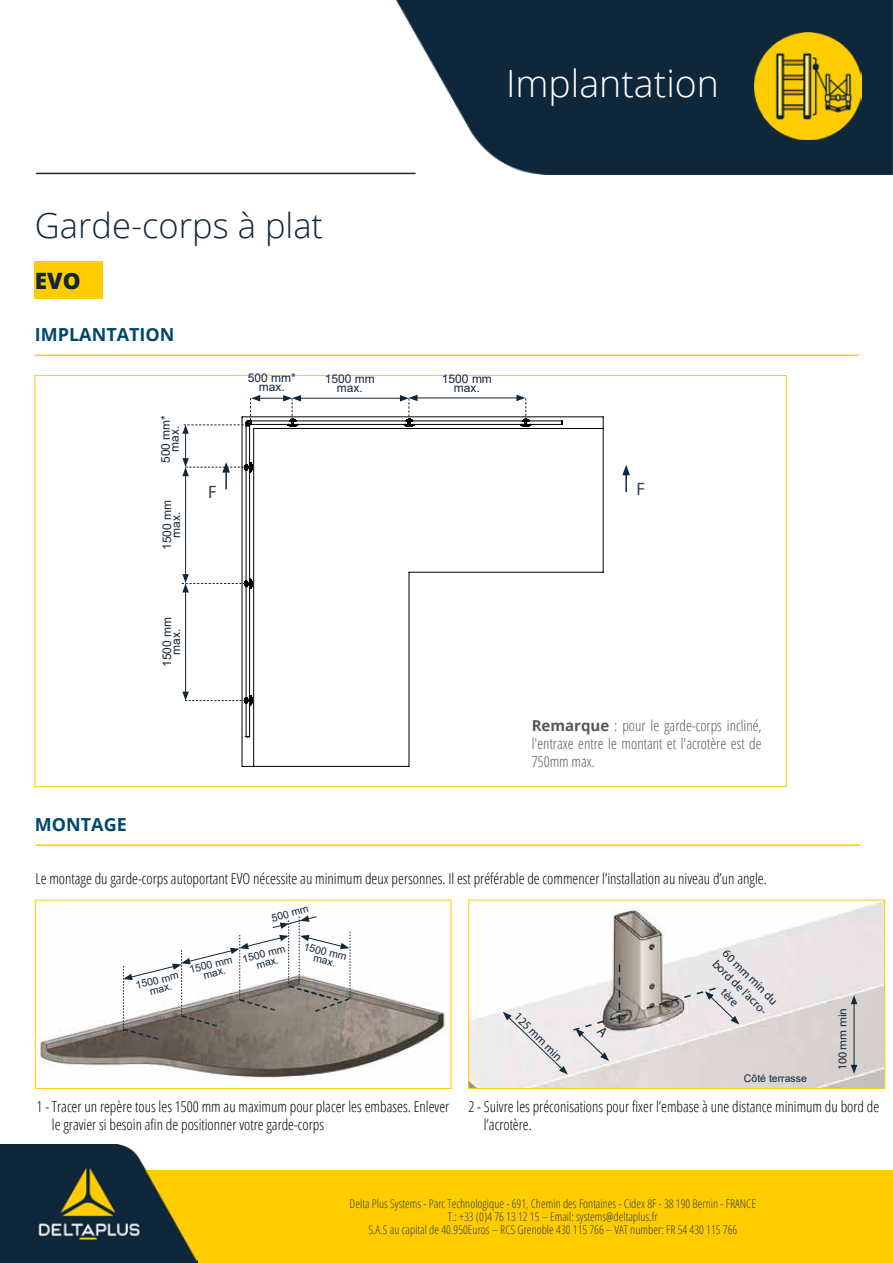
<style>
.page{position:relative;width:893px;height:1263px;background:#fff}
.page>*{position:absolute;margin:0;border:0;box-sizing:border-box;transform-origin:0 0}
.t1{font:300 37.5px "Open Sans";color:#fff}
.t2{font:300 34.5px "Open Sans";color:#11273a}
.t3{font:800 22.5px "Open Sans";color:#11273a}
.t4{font:700 18px "Open Sans";color:#00486b}
.t5{font:18px "Myriad Pro";color:#354054}
.t6{font:300 condensed 15px/18px "Open Sans";color:#000}
.t7{font:300 condensed 15px/18px "Open Sans";color:#575756;text-align:justify}
.t8{font:300 condensed 12px/13px "Open Sans";color:#354054;text-align:center}
.t9{font:12px/9px "Arial";color:#11273a;text-align:center}
.t10{font:12px/14.4px "Myriad Pro";letter-spacing:-.005em;color:#11273a;text-align:center}
.t11{font:10.5px/9px "Arial";color:#11273a;text-align:center}
.s1{font-weight:700;font-stretch:normal}
</style>
<div class="page">
<img style="left:296px;top:0;width:597px;height:174px">
<div style="left:423px;top:0;width:393px;height:137px;background:#0f273a"></div>
<hr style="left:36px;top:173px;width:380px;height:1px;background:#11273a">
<img style="left:0;top:1145px;width:146px;height:25px">
<img style="left:755px;top:33px;width:106px;height:106px">
<svg style="left:0;top:1170px;width:893px;height:93px;background:#d5af0b"></svg>
<div style="left:35px;top:261px;width:68px;height:38px;background:#fc0"></div>
<svg style="left:242px;top:416px;width:362px;height:351px"></svg>
<svg style="left:622px;top:465px;width:8px;height:27px"></svg>
<hr style="left:185px;top:590px;width:1px;height:104px;background:#11273a">
<svg style="left:182px;top:692px;width:63px;height:9px"></svg>
<hr style="left:299px;top:398px;width:103px;height:1px;background:#11273a">
<hr style="left:415px;top:398px;width:104px;height:1px;background:#11273a">
<svg style="left:400px;top:395px;width:17px;height:26px"></svg>
<svg style="left:516px;top:395px;width:10px;height:25px"></svg>
<hr style="left:185px;top:431px;width:1px;height:30px;background:#11273a">
<svg style="left:182px;top:395px;width:119px;height:39px"></svg>
<hr style="left:185px;top:474px;width:1px;height:103px;background:#11273a">
<svg style="left:182px;top:574px;width:63px;height:18px"></svg>
<svg style="left:182px;top:458px;width:69px;height:31px"></svg>
<img style="left:40px;top:988px;width:407px;height:91px">
<div style="left:35px;top:900px;width:416px;height:189px;border:1px solid #fc0"></div>
<svg style="left:122px;top:915px;width:229px;height:126px"></svg>
<hr style="left:35px;top:355px;width:824px;height:1px;background:#fc0">
<hr style="left:36px;top:844px;width:824px;height:2px;background:#fc0">
<img style="left:470px;top:902px;width:413px;height:185px">
<div style="left:468px;top:900px;width:417px;height:189px;border:1px solid #fc0"></div>
<hr style="left:854px;top:1002px;width:1px;height:65px;background:#11273a">
<svg style="left:851px;top:995px;width:6px;height:9px"></svg>
<svg style="left:851px;top:1065px;width:6px;height:9px"></svg>
<svg style="left:645px;top:986px;width:94px;height:38px;background:#cbc8c7"></svg>
<svg style="left:503px;top:965px;width:126px;height:109px"></svg>
<h1 class="t1" style="left:506px;top:58px;width:214px">Implantation</h1>
<h2 class="t2" style="left:35px;top:202px;width:290px">Garde-corps à plat</h2>
<h3 class="t3" style="left:35px;top:263px;width:47px">EVO</h3>
<p class="t4" style="left:35px;top:322px;width:141px">IMPLANTATION</p>
<p class="t9" style="left:161px;top:463px;width:50px;rotate:-90deg">500 mm* max.</p>
<p class="t9" style="left:162px;top:550px;width:52px;rotate:-90deg">1500 mm max.</p>
<p class="t9" style="left:162px;top:667px;width:52px;rotate:-90deg">1500 mm max.</p>
<p class="t5" style="left:208px;top:481px;width:10px">F</p>
<p class="t9" style="left:248px;top:373px;width:50px">500 mm* max.</p>
<p class="t9" style="left:325px;top:374px;width:52px">1500 mm max.</p>
<p class="t9" style="left:442px;top:375px;width:52px">1500 mm max.</p>
<p class="t4" style="left:35px;top:812px;width:93px">MONTAGE</p>
<p class="t5" style="left:636px;top:478px;width:10px">F</p>
<p class="t7" style="left:532px;top:716px;width:231px"><span class="s1">Remarque</span> : pour le garde-corps incliné, l'entraxe entre le montant et l'acrotère est de 750mm max.</p>
<p class="t6" style="left:35px;top:869px;width:733px">Le montage du garde-corps autoportant EVO nécessite au minimum deux personnes. Il est préférable de commencer l’installation au niveau d’un angle.</p>
<p class="t11" style="left:135px;top:981px;width:45px;rotate:-14deg">1500 mm max.</p>
<p class="t11" style="left:271px;top:914px;width:39px;rotate:-16deg">500 mm</p>
<p class="t11" style="left:189px;top:965px;width:45px;rotate:-14deg">1500 mm max.</p>
<p class="t11" style="left:242px;top:955px;width:45px;rotate:-14deg">1500 mm max.</p>
<p class="t11" style="left:305px;top:942px;width:45px;rotate:14deg">1500 mm max.</p>
<p class="t10" style="left:521px;top:1009px;width:64px;rotate:45deg">125 mm min</p>
<p class="t10" style="left:730px;top:946px;width:76px;rotate:45deg">60 mm min du bord de l'acro&shy;tère</p>
<p class="t11" style="left:744px;top:1074px;width:65px">Côté terrasse</p>
<p class="t10" style="left:835px;top:1070px;width:64px;rotate:-90deg">100 mm min</p>
<p class="t6" style="left:52px;top:1097px;width:399px;text-indent:-15px">1 - Tracer un repère tous les 1500 mm au maximum pour placer les embases. Enlever le gravier si besoin afin de positionner votre garde-corps</p>
<p class="t6" style="left:484px;top:1097px;width:397px;text-indent:-15px">2 - Suivre les préconisations pour fixer l’embase à une distance minimum du bord de l’acrotère.</p>
<p class="t8" style="left:350px;top:1197px;width:408px">Delta Plus Systems - Parc Technologique - 691, Chemin des Fontaines - Cidex 8F - 38 190 Bernin - FRANCE<br>T.: +33 (0)4 76 13 12 15 – Email: systems@deltaplus.fr<br>S.A.S au capital de 40.950Euros – RCS Grenoble 430 115 766 – VAT number: FR 54 430 115 766</p>
</div>
